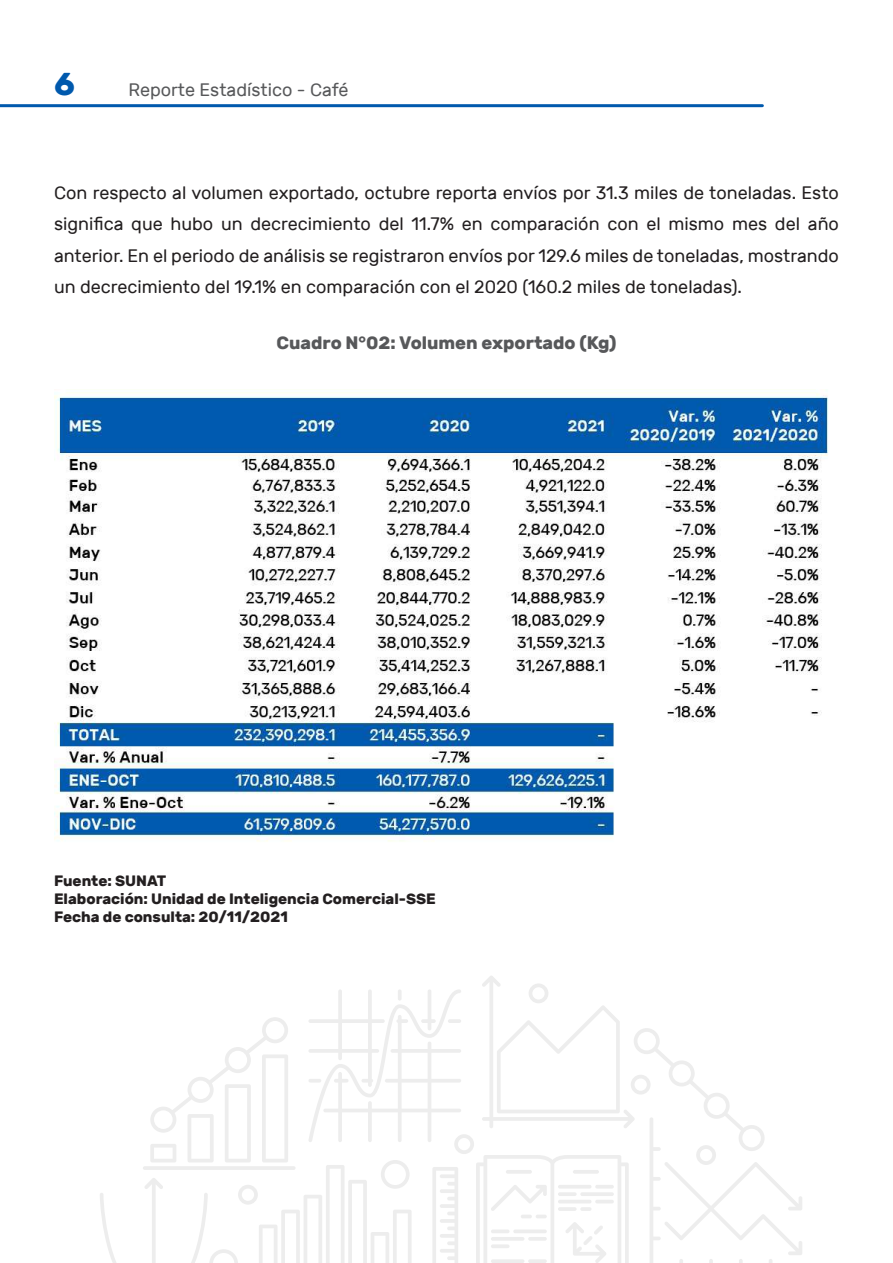
<style>
.page{position:relative;width:893px;height:1263px;background:#fff}
.page>*{position:absolute;margin:0;border:0;box-sizing:border-box;transform-origin:0 0}
.t1{font:700 31.5px "Rubik";color:#0059ad}
.t2{font:18px/31.5px "Rubik";color:#231f20;text-align:justify}
.t3{font:700 18px "Rubik";color:#57585a}
.t4{font:18px "Rubik";color:#57585a}
.t5{font:700 15px/18px "Rubik";color:#231f20}
</style>
<div class="page">
<hr style="left:0;top:104px;width:762px;height:3px;background:#0059ad">
<svg style="left:100px;top:976px;width:702px;height:287px"></svg>
<img style="left:54px;top:392px;width:774px;height:450px">
<h1 class="t1" style="left:54px;top:66px;width:22px">6</h1>
<p class="t4" style="left:128px;top:79px;width:222px">Reporte Estadístico - Café</p>
<p class="t2" style="left:54px;top:177px;width:786px">Con respecto al volumen exportado, octubre reporta envíos por 31.3 miles de toneladas. Esto significa que hubo un decrecimiento del 11.7% en comparación con el mismo mes del año anterior. En el periodo de análisis se registraron envíos por 129.6 miles de toneladas, mostrando un decrecimiento del 19.1% en comparación con el 2020 (160.2 miles de toneladas).</p>
<p class="t3" style="left:276px;top:332px;width:342px">Cuadro N°02: Volumen exportado (Kg)</p>
<p class="t5" style="left:54px;top:872px;width:383px">Fuente: SUNAT<br>Elaboración: Unidad de Inteligencia Comercial-SSE<br>Fecha de consulta: 20/11/2021</p>
</div>
